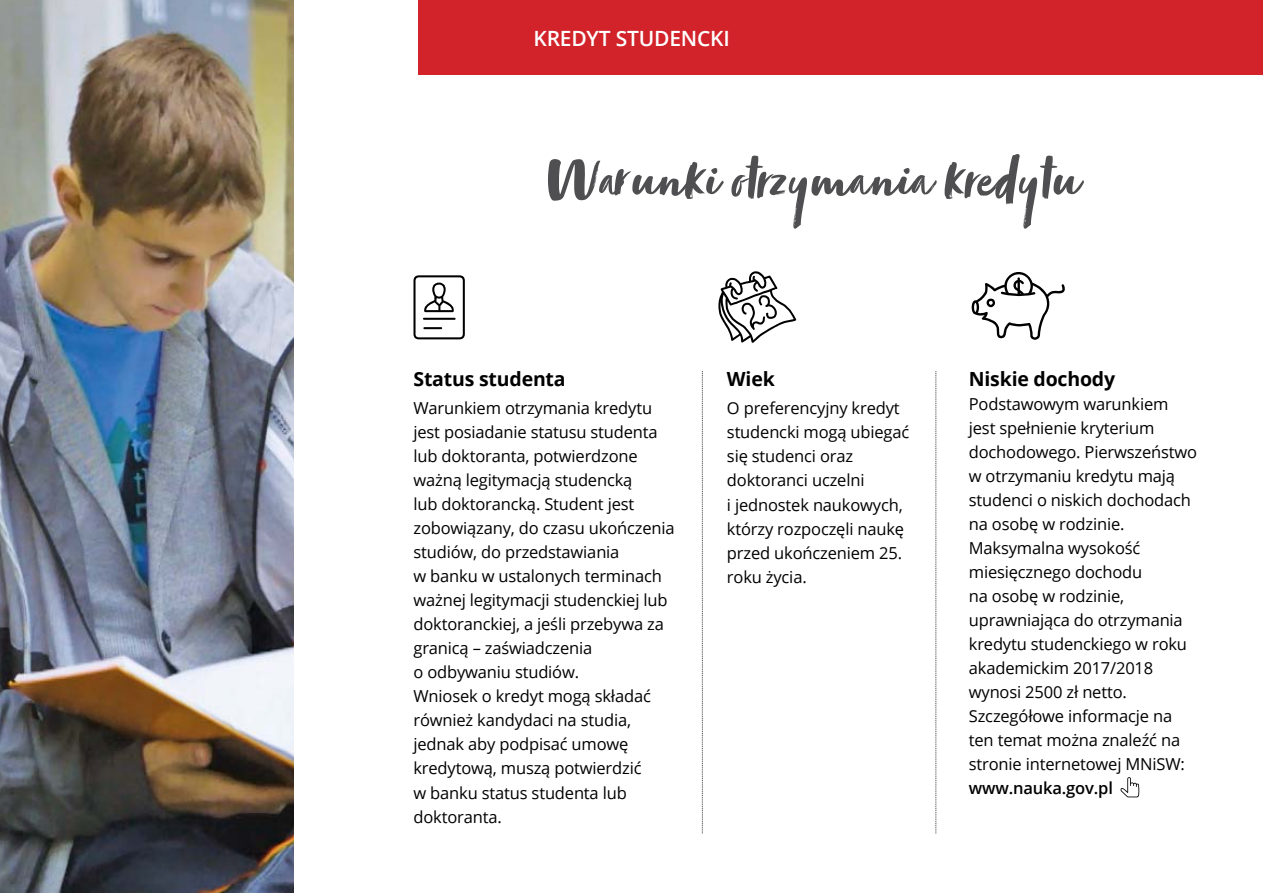
<style>
.page{position:relative;width:1263px;height:893px;background:#fff}
.page>*{position:absolute;margin:0;border:0;box-sizing:border-box;transform-origin:0 0}
.t1{font:60px "Zooja Pro";letter-spacing:.02em;color:#4f4f51}
.t2{font:600 21px "Open Sans";letter-spacing:-.01em;color:#fff}
.t3{font:700 19.5px "Open Sans";letter-spacing:-.01em;color:#000}
.t4{font:16.5px/24px "Open Sans";letter-spacing:-.01em;color:#000}
.t5{font:600 16.5px "Open Sans";letter-spacing:-.01em;color:#000}
</style>
<div class="page">
<div style="left:419px;top:0;width:844px;height:74px;background:#d2232a"></div>
<svg style="left:972px;top:272px;width:93px;height:68px"></svg>
<svg style="left:702px;top:371px;width:1px;height:462px"></svg>
<svg style="left:936px;top:371px;width:1px;height:462px"></svg>
<svg style="left:413px;top:275px;width:52px;height:64px"></svg>
<svg style="left:718px;top:271px;width:78px;height:72px"></svg>
<svg style="left:614px;top:169px;width:17px;height:27px"></svg>
<svg style="left:757px;top:172px;width:17px;height:26px"></svg>
<svg style="left:964px;top:172px;width:17px;height:26px"></svg>
<img style="left:0;top:0;width:293px;height:893px">
<svg style="left:1120px;top:777px;width:19px;height:20px"></svg>
<p class="t2" style="left:533px;top:24px;width:198px">KREDYT STUDENCKI</p>
<h1 class="t1" style="left:545px;top:144px;width:533px">Wa unki ot zymania k edytu</h1>
<p class="t3" style="left:413px;top:365px;width:154px">Status studenta</p>
<p class="t4" style="left:413px;top:396px;width:263px">Warunkiem otrzymania kredytu jest posiadanie statusu studenta lub doktoranta, potwierdzone ważną legitymacją studencką<br>lub doktorancką. Student jest zobowiązany, do czasu ukończenia studiów, do przedstawiania<br>w banku w ustalonych terminach ważnej legitymacji studenckiej lub doktoranckiej, a jeśli przebywa za granicą – zaświadczenia<br>o odbywaniu studiów.<br>Wniosek o kredyt mogą składać również kandydaci na studia, jednak aby podpisać umowę kredytową, muszą potwierdzić<br>w banku status studenta lub doktoranta.</p>
<p class="t3" style="left:727px;top:365px;width:49px">Wiek</p>
<p class="t4" style="left:727px;top:396px;width:184px">O preferencyjny kredyt studencki mogą ubiegać się studenci oraz doktoranci uczelni<br>i jednostek naukowych, którzy rozpoczęli naukę przed ukończeniem 25. roku życia.</p>
<p class="t3" style="left:969px;top:365px;width:148px">Niskie dochody</p>
<p class="t4" style="left:969px;top:392px;width:230px">Podstawowym warunkiem jest spełnienie kryterium dochodowego. Pierwszeństwo w otrzymaniu kredytu mają studenci o niskich dochodach na osobę w rodzinie.<br>Maksymalna wysokość miesięcznego dochodu<br>na osobę w rodzinie, uprawniająca do otrzymania kredytu studenckiego w roku akademickim 2017/2018 wynosi 2500 zł netto.<br>Szczegółowe informacje na ten temat można znaleźć na stronie internetowej MNiSW:</p>
<p class="t5" style="left:969px;top:777px;width:146px">www.nauka.gov.pl</p>
</div>
